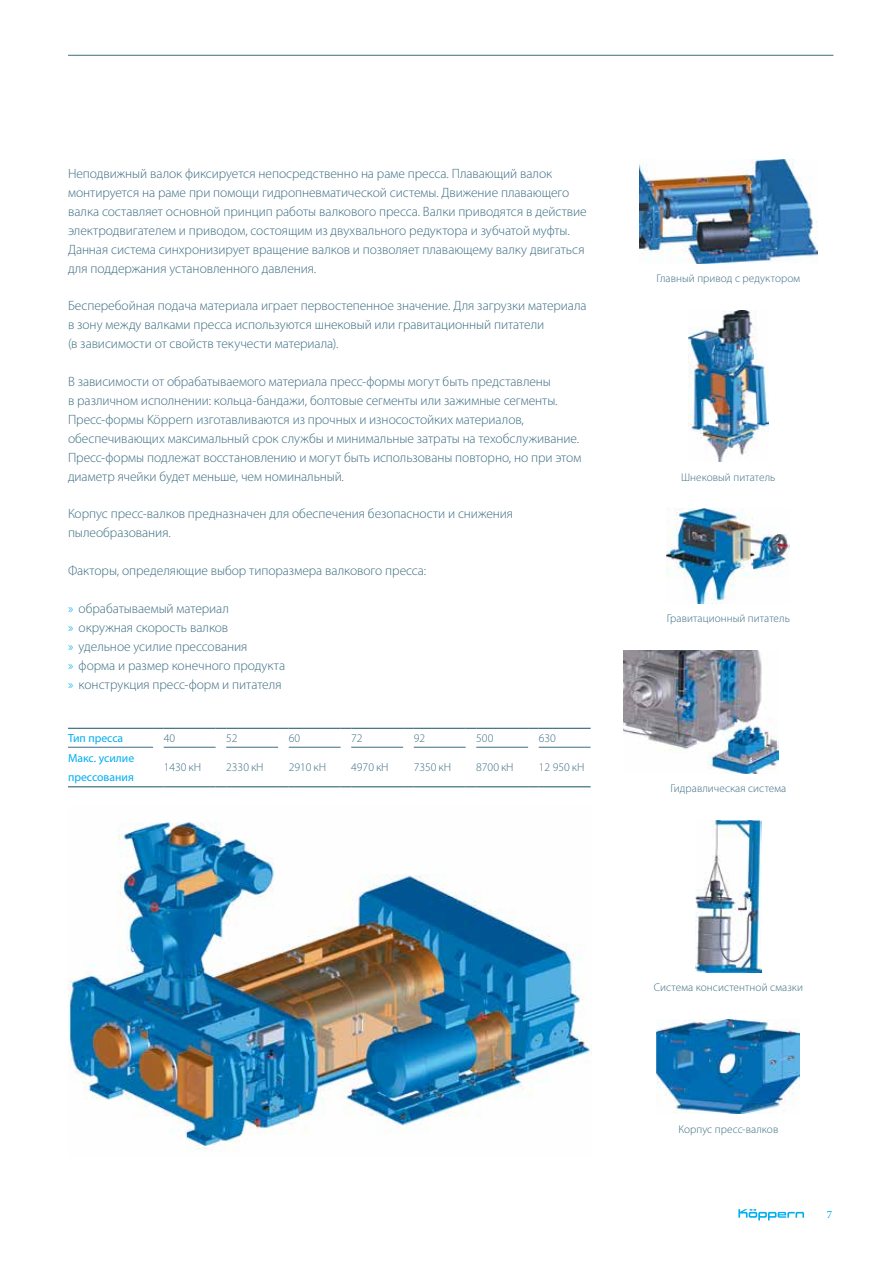
<style>
.page{position:relative;width:893px;height:1263px;background:#fff}
.page>*{position:absolute;margin:0;border:0;box-sizing:border-box;transform-origin:0 0}
.t1{font:300 13.5px/18.9px "Myriad Pro";letter-spacing:-.005em;color:#3d6e82}
.t2{font:300 11.7px "Myriad Pro";color:#3d6e82}
.t3{font:11.7px/18.9px "Myriad Pro";color:#00aeef}
.t4{font:300 11.25px "Myriad Pro";letter-spacing:.005em;color:#3d6e82}
.t5{font:11.25px "Minion Pro";color:#00aeef}
.s1{color:#00aeef}
</style>
<div class="page">
<img style="left:68px;top:822px;width:523px;height:329px">
<svg style="left:738px;top:1209px;width:66px;height:11px"></svg>
<hr style="left:68px;top:786px;width:85px;height:1px;background:#3d6e82">
<hr style="left:164px;top:786px;width:52px;height:1px;background:#3d6e82">
<hr style="left:226px;top:786px;width:52px;height:1px;background:#3d6e82">
<hr style="left:289px;top:786px;width:52px;height:1px;background:#3d6e82">
<hr style="left:351px;top:786px;width:52px;height:1px;background:#3d6e82">
<hr style="left:414px;top:786px;width:52px;height:1px;background:#3d6e82">
<hr style="left:476px;top:786px;width:52px;height:1px;background:#3d6e82">
<hr style="left:539px;top:786px;width:52px;height:1px;background:#3d6e82">
<hr style="left:68px;top:728px;width:85px;height:1px;background:#3d6e82">
<hr style="left:164px;top:728px;width:52px;height:1px;background:#3d6e82">
<hr style="left:226px;top:728px;width:52px;height:1px;background:#3d6e82">
<hr style="left:289px;top:728px;width:52px;height:1px;background:#3d6e82">
<hr style="left:351px;top:728px;width:52px;height:1px;background:#3d6e82">
<hr style="left:414px;top:728px;width:52px;height:1px;background:#3d6e82">
<hr style="left:476px;top:728px;width:52px;height:1px;background:#3d6e82">
<hr style="left:539px;top:728px;width:52px;height:1px;background:#3d6e82">
<hr style="left:68px;top:747px;width:85px;height:1px;background:#3d6e82">
<hr style="left:164px;top:747px;width:52px;height:1px;background:#3d6e82">
<hr style="left:226px;top:747px;width:52px;height:1px;background:#3d6e82">
<hr style="left:289px;top:747px;width:52px;height:1px;background:#3d6e82">
<hr style="left:351px;top:747px;width:52px;height:1px;background:#3d6e82">
<hr style="left:414px;top:747px;width:52px;height:1px;background:#3d6e82">
<hr style="left:476px;top:747px;width:52px;height:1px;background:#3d6e82">
<hr style="left:539px;top:747px;width:52px;height:1px;background:#3d6e82">
<img style="left:639px;top:159px;width:178px;height:104px">
<img style="left:688px;top:310px;width:80px;height:152px">
<img style="left:695px;top:821px;width:66px;height:151px">
<img style="left:667px;top:509px;width:123px;height:94px">
<img style="left:623px;top:651px;width:156px;height:122px">
<img style="left:657px;top:1019px;width:143px;height:95px">
<hr style="left:68px;top:55px;width:765px;height:1px;background:#3d6e82">
<p class="t1" style="left:68px;top:164px;width:520px">Неподвижный валок фиксируется непосредственно на раме пресса. Плавающий валок монтируется на раме при помощи гидропневматической системы. Движение плавающего валка составляет основной принцип работы валкового пресса. Валки приводятся в действие электродвигателем и приводом, состоящим из двухвального редуктора и зубчатой муфты.<br>Данная система синхронизирует вращение валков и позволяет плавающему валку двигаться для поддержания установленного давления.</p>
<p class="t1" style="left:68px;top:296px;width:520px">Бесперебойная подача материала играет первостепенное значение. Для загрузки материала в зону между валками пресса используются шнековый или гравитационный питатели<br>(в зависимости от свойств текучести материала).</p>
<p class="t1" style="left:68px;top:372px;width:515px">В зависимости от обрабатываемого материала пресс-формы могут быть представлены<br>в различном исполнении: кольца-бандажи, болтовые сегменты или зажимные сегменты.<br>Пресс-формы Köppern изготавливаются из прочных и износостойких материалов, обеспечивающих максимальный срок службы и минимальные затраты на техобслуживание.<br>Пресс-формы подлежат восстановлению и могут быть использованы повторно, но при этом диаметр ячейки будет меньше, чем номинальный.</p>
<p class="t1" style="left:68px;top:504px;width:447px">Корпус пресс-валков предназначен для обеспечения безопасности и снижения пылеобразования.</p>
<p class="t1" style="left:68px;top:561px;width:360px">Факторы, определяющие выбор типоразмера валкового пресса:</p>
<p class="t1" style="left:68px;top:599px;width:219px"><span class="s1">»</span> обрабатываемый материал<br><span class="s1">»</span> окружная скорость валков<br><span class="s1">»</span> удельное усилие прессования<br><span class="s1">»</span> форма и размер конечного продукта <span class="s1">»</span> конструкция пресс-форм и питателя</p>
<p class="t3" style="left:68px;top:729px;width:57px">Тип пресса</p>
<p class="t2" style="left:164px;top:731px;width:13px">40</p>
<p class="t2" style="left:226px;top:731px;width:13px">52</p>
<p class="t2" style="left:289px;top:731px;width:13px">60</p>
<p class="t2" style="left:351px;top:731px;width:13px">72</p>
<p class="t2" style="left:414px;top:731px;width:13px">92</p>
<p class="t2" style="left:476px;top:731px;width:19px">500</p>
<p class="t2" style="left:539px;top:731px;width:19px">630</p>
<p class="t3" style="left:68px;top:748px;width:68px">Макс. усилие прессования</p>
<p class="t2" style="left:164px;top:760px;width:39px">1430 кН</p>
<p class="t2" style="left:226px;top:760px;width:39px">2330 кН</p>
<p class="t2" style="left:289px;top:760px;width:39px">2910 кН</p>
<p class="t2" style="left:351px;top:760px;width:39px">4970 кН</p>
<p class="t2" style="left:414px;top:760px;width:39px">7350 кН</p>
<p class="t2" style="left:476px;top:760px;width:39px">8700 кН</p>
<p class="t2" style="left:539px;top:760px;width:47px">12 950 кН</p>
<p class="t4" style="left:657px;top:272px;width:145px">Главный привод с редуктором</p>
<p class="t4" style="left:681px;top:470px;width:96px">Шнековый питатель</p>
<p class="t4" style="left:667px;top:612px;width:125px">Гравитационный питатель</p>
<p class="t4" style="left:670px;top:782px;width:117px">Гидравлическая система</p>
<p class="t4" style="left:654px;top:980px;width:151px">Система консистентной смазки</p>
<p class="t4" style="left:678px;top:1122px;width:101px">Корпус пресс-валков</p>
<p class="t5" style="left:827px;top:1206px;width:7px">7</p>
</div>
